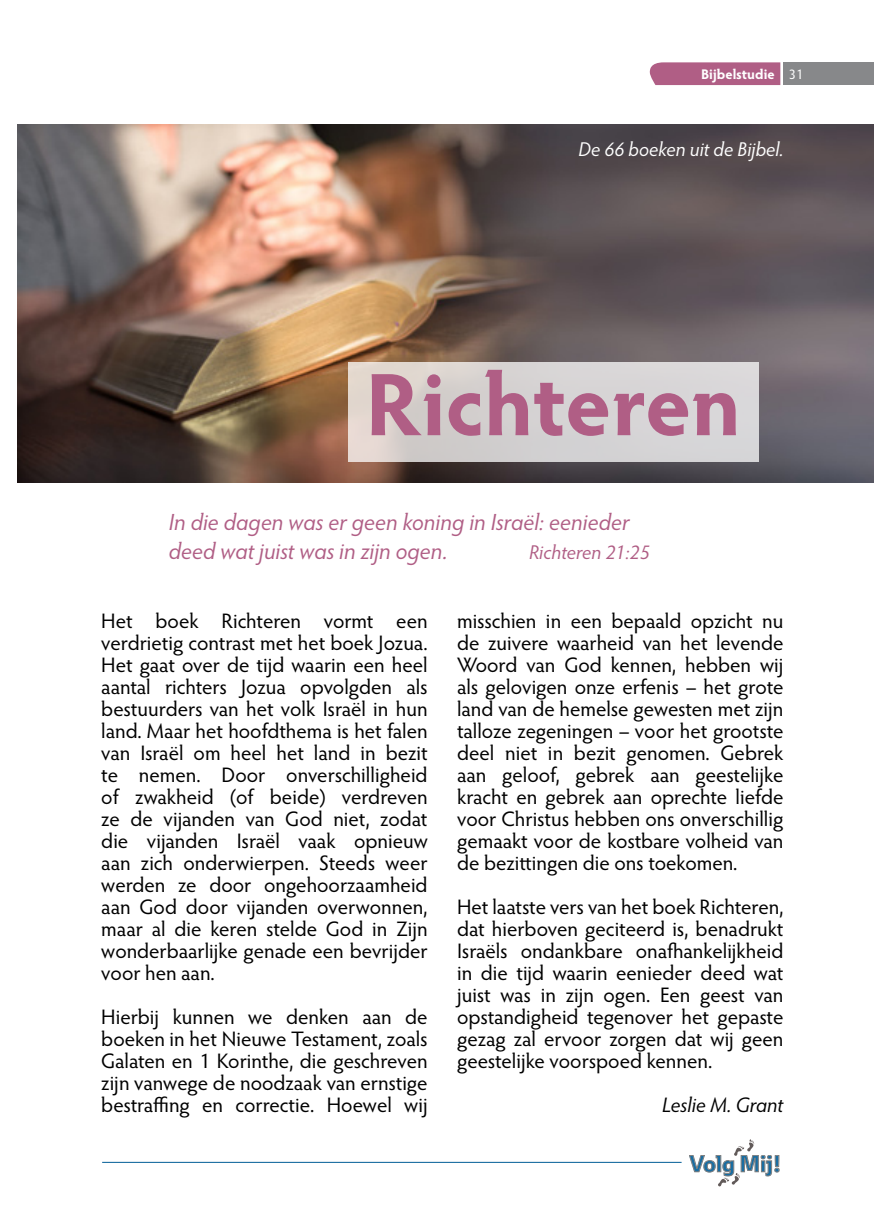
<style>
.page{position:relative;width:874px;height:1225px;background:#fff}
.page>*{position:absolute;margin:0;border:0;box-sizing:border-box;transform-origin:0 0}
.t1{font:700 89px "Hypatia Sans Pro";letter-spacing:-.005em;color:#b05e85}
.t2{font:italic 23.4px/28.2px "Hypatia Sans Pro";color:#b05e85}
.t3{font:700 22.8px "Ebony";color:#005d97}
.t4{font:21px/22px "Hypatia Sans Pro";color:#000;text-align:justify}
.t5{font:italic 21px "Hypatia Sans Pro";color:#000}
.t6{font:italic 20px "Hypatia Sans Pro";color:#fff}
.t7{font:italic 20px "Hypatia Sans Pro";color:#b05e85}
.t8{font:700 14px "Hypatia Sans Pro";color:#fff}
.t9{font:14px "Hypatia Sans Pro";color:#fff}
</style>
<div class="page">
<hr style="left:102px;top:1162px;width:579px;height:1px;background:#005d97">
<div style="left:782px;top:62px;width:91px;height:23px;background:#87888a"></div>
<svg style="left:689px;top:1139px;width:90px;height:47px"></svg>
<img style="left:17px;top:125px;width:856px;height:357px">
<div style="left:347px;top:362px;width:410px;height:100px;background:#d7d4d3"></div>
<div style="left:649px;top:62px;width:131px;height:23px;background:#b05e85"></div>
<p class="t8" style="left:700px;top:64px;width:75px">Bijbelstudie</p>
<p class="t9" style="left:788px;top:65px;width:16px">31</p>
<p class="t6" style="left:578px;top:136px;width:206px">De 66 boeken uit de Bijbel.</p>
<h1 class="t1" style="left:365px;top:341px;width:377px">Richteren</h1>
<p class="t2" style="left:169px;top:508px;width:462px">In die dagen was er geen koning in Israël: eenieder deed wat juist was in zijn ogen.</p>
<p class="t7" style="left:529px;top:538px;width:122px">Richteren 21:25</p>
<p class="t4" style="left:101px;top:609px;width:328px">Het boek Richteren vormt een verdrietig contrast met het boek Jozua.<br>Het gaat over de tijd waarin een heel aantal richters Jozua opvolgden als bestuurders van het volk Israël in hun land. Maar het hoofdthema is het falen van Israël om heel het land in bezit te nemen. Door onverschilligheid of zwakheid (of beide) verdreven ze de vijanden van God niet, zodat die vijanden Israël vaak opnieuw aan zich onderwierpen. Steeds weer werden ze door ongehoorzaamheid aan God door vijanden overwonnen, maar al die keren stelde God in Zijn wonderbaarlijke genade een bevrijder voor hen aan.</p>
<p class="t4" style="left:101px;top:1005px;width:328px">Hierbij kunnen we denken aan de boeken in het Nieuwe Testament, zoals Galaten en 1 Korinthe, die geschreven zijn vanwege de noodzaak van ernstige bestraffing en correctie. Hoewel wij</p>
<p class="t4" style="left:457px;top:609px;width:328px">misschien in een bepaald opzicht nu de zuivere waarheid van het levende Woord van God kennen, hebben wij als gelovigen onze erfenis – het grote land van de hemelse gewesten met zijn talloze zegeningen – voor het grootste deel niet in bezit genomen. Gebrek aan geloof, gebrek aan geestelijke kracht en gebrek aan oprechte liefde voor Christus hebben ons onverschillig gemaakt voor de kostbare volheid van de bezittingen die ons toekomen.</p>
<p class="t4" style="left:457px;top:895px;width:328px">Het laatste vers van het boek Richteren, dat hierboven geciteerd is, benadrukt Israëls ondankbare onafhankelijkheid in die tijd waarin eenieder deed wat juist was in zijn ogen. Een geest van opstandigheid tegenover het gepaste gezag zal ervoor zorgen dat wij geen geestelijke voorspoed kennen.</p>
<p class="t5" style="left:661px;top:1091px;width:123px">Leslie M. Grant</p>
<p class="t3" style="left:689px;top:1148px;width:93px">Volg Mij!</p>
</div>
